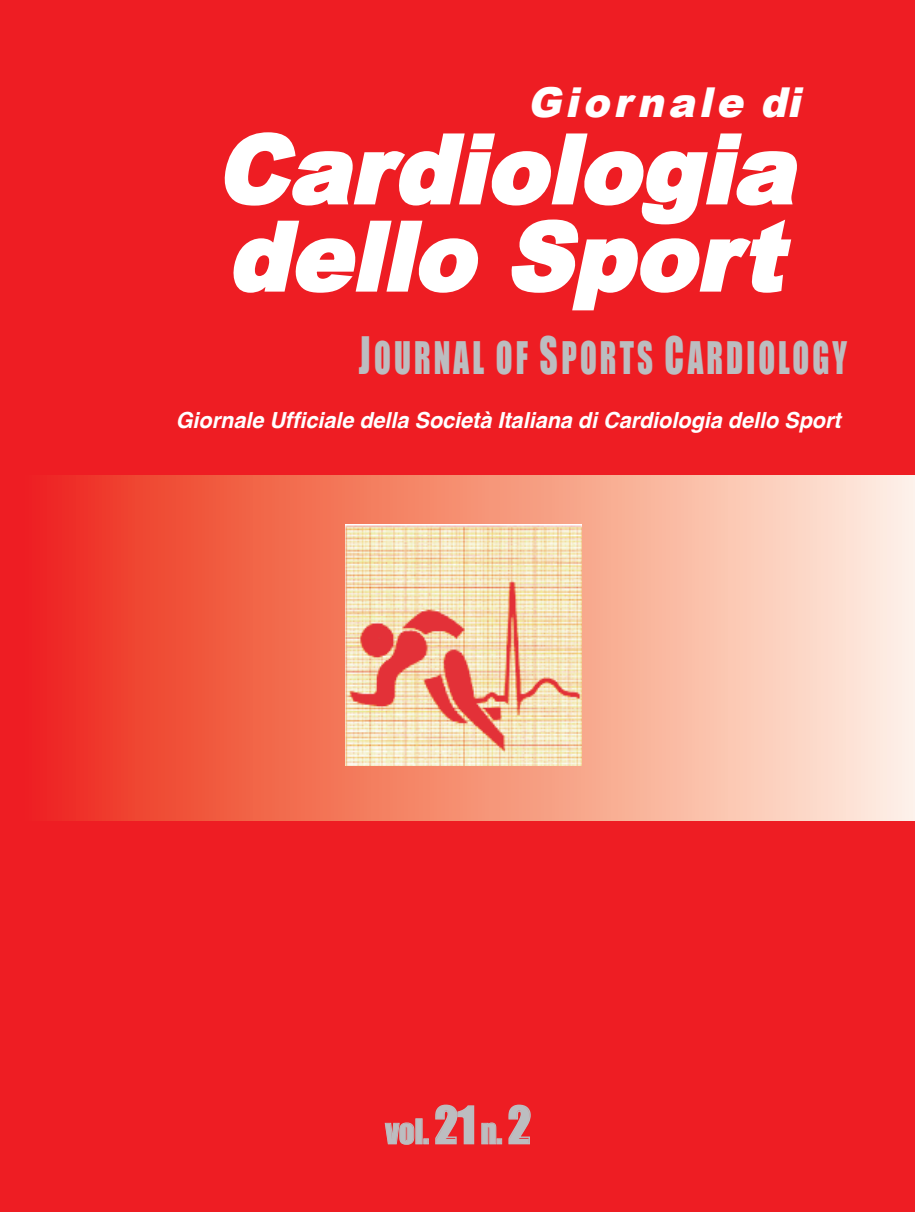
<style>
.page{position:relative;width:915px;height:1212px;background:#fff}
.page>*{position:absolute;margin:0;border:0;box-sizing:border-box;transform-origin:0 0}
.t1{font:italic 900 95.1px/87.2px "Arial";color:#fff}
.t2{font:41.25px "Impact";letter-spacing:.1em;color:#bcbdc0;scale:.75 1}
.t3{font:italic 900 41.25px "Arial";color:#fff}
.t4{font:31.65px "Impact";color:#bcbdc0}
.t5{font:italic 700 22.2px "Helvetica";color:#fff}
.s1{font-size:47.4px}
.s2{font-size:47.55px}
</style>
<div class="page">
<div style="left:0;top:0;width:914px;height:1212px;background:#ee1d23"></div>
<svg style="left:224px;top:132px;width:573px;height:179px"></svg>
<svg style="left:384px;top:1122px;width:30px;height:23px"></svg>
<svg style="left:423px;top:1138px;width:5px;height:6px"></svg>
<svg style="left:435px;top:1104px;width:39px;height:41px"></svg>
<svg style="left:481px;top:1104px;width:50px;height:41px"></svg>
<div style="left:22px;top:475px;width:892px;height:345px;background:linear-gradient(to right,#ed2c15,#fef2dc)"></div>
<img style="left:345px;top:525px;width:236px;height:240px">
<p class="t3" style="left:527px;top:73px;width:286px">Giornale di</p>
<p class="t1" style="left:216px;top:122px;width:606px">Cardiologia dello Sport</p>
<p class="t2" style="left:359px;top:326px;width:652px"><span class="s1">J</span>OURNAL OF <span class="s1">S</span>PORTS <span class="s1">C</span>ARDIOLOGY</p>
<p class="t5" style="left:176px;top:402px;width:666px">Giornale Ufficiale della Società Italiana di Cardiologia dello Sport</p>
<p class="t4" style="left:385px;top:1107px;width:147px">VOL. <span class="s2">21</span> N. <span class="s2">2</span></p>
</div>
